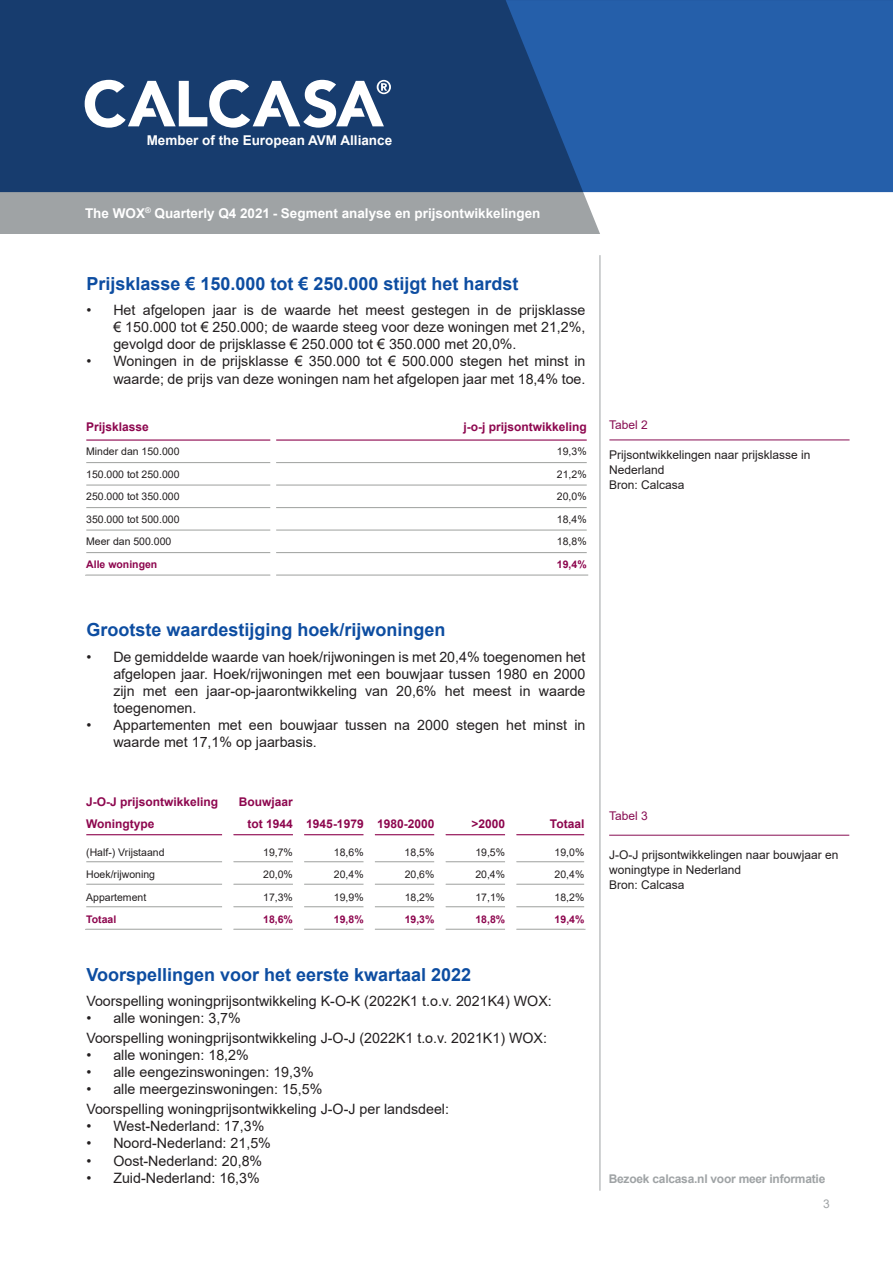
<style>
.page{position:relative;width:893px;height:1263px;background:#fff}
.page>*{position:absolute;margin:0;border:0;box-sizing:border-box;transform-origin:0 0}
.t1{font:700 18px "Arial";color:#0d4da1}
.t2{font:14.25px/17.1px "Arial";color:#231f20}
.t3{font:700 13.5px "Arial";color:#fff}
.t4{font:12px/15px "Arial";color:#231f20}
.t5{font:700 12px "Arial";color:#8d064e}
.t6{font:700 12px "Arial";letter-spacing:-.02em;color:#9fa3a5}
.t7{font:12px "Arial";color:#880e53}
.t8{font:12px "Arial";color:#9fa3a5}
.t9{font:10.5px "Arial";color:#231f20}
.t10{font:700 10.5px "Arial";color:#8d064e}
</style>
<div class="page">
<hr style="left:600px;top:255px;width:1px;height:936px;background:#9fa3a5">
<div style="left:0;top:0;width:893px;height:234px;background:#9fa3a5"></div>
<svg style="left:506px;top:192px;width:387px;height:42px;fill:#fff"></svg>
<svg style="left:0;top:0;width:893px;height:192px;background:#1c4a87"></svg>
<svg style="left:85px;top:80px;width:306px;height:48px;background:#788eab"></svg>
<hr style="left:609px;top:440px;width:241px;height:1px;background:#880e53">
<svg style="left:87px;top:463px;width:499px;height:91px"></svg>
<hr style="left:86px;top:439px;width:185px;height:2px;background:#8d064e">
<hr style="left:276px;top:439px;width:311px;height:2px;background:#8d064e">
<hr style="left:86px;top:462px;width:185px;height:1px;background:#a8aaa8">
<hr style="left:276px;top:462px;width:311px;height:1px;background:#a8aaa8">
<hr style="left:86px;top:484px;width:185px;height:2px;background:#a8aaa8">
<hr style="left:276px;top:484px;width:311px;height:2px;background:#a8aaa8">
<hr style="left:86px;top:507px;width:185px;height:1px;background:#a8aaa8">
<hr style="left:276px;top:507px;width:311px;height:1px;background:#a8aaa8">
<hr style="left:86px;top:529px;width:185px;height:2px;background:#a8aaa8">
<hr style="left:276px;top:529px;width:311px;height:2px;background:#a8aaa8">
<hr style="left:86px;top:552px;width:185px;height:1px;background:#a8aaa8">
<hr style="left:85px;top:574px;width:186px;height:2px;background:#a8aaa8">
<hr style="left:276px;top:552px;width:311px;height:1px;background:#a8aaa8">
<hr style="left:276px;top:574px;width:312px;height:2px;background:#a8aaa8">
<svg style="left:271px;top:463px;width:5px;height:91px"></svg>
<hr style="left:609px;top:835px;width:240px;height:1px;background:#880e53">
<svg style="left:86px;top:835px;width:498px;height:94px"></svg>
<hr style="left:86px;top:834px;width:136px;height:1px;background:#8d064e">
<hr style="left:233px;top:834px;width:60px;height:1px;background:#8d064e">
<hr style="left:304px;top:834px;width:60px;height:1px;background:#8d064e">
<hr style="left:375px;top:834px;width:59px;height:1px;background:#8d064e">
<hr style="left:446px;top:834px;width:59px;height:1px;background:#8d064e">
<hr style="left:516px;top:834px;width:68px;height:1px;background:#8d064e">
<hr style="left:86px;top:861px;width:136px;height:1px;background:#a8aaa8">
<hr style="left:233px;top:861px;width:60px;height:1px;background:#a8aaa8">
<hr style="left:304px;top:861px;width:60px;height:1px;background:#a8aaa8">
<hr style="left:375px;top:861px;width:59px;height:1px;background:#a8aaa8">
<svg style="left:434px;top:861px;width:12px;height:1px"></svg>
<hr style="left:446px;top:861px;width:59px;height:1px;background:#a8aaa8">
<hr style="left:516px;top:861px;width:68px;height:1px;background:#a8aaa8">
<hr style="left:86px;top:884px;width:136px;height:1px;background:#a8aaa8">
<hr style="left:233px;top:884px;width:60px;height:1px;background:#a8aaa8">
<hr style="left:304px;top:884px;width:60px;height:1px;background:#a8aaa8">
<hr style="left:375px;top:884px;width:59px;height:1px;background:#a8aaa8">
<svg style="left:434px;top:884px;width:12px;height:1px"></svg>
<hr style="left:446px;top:884px;width:59px;height:1px;background:#a8aaa8">
<hr style="left:516px;top:884px;width:68px;height:1px;background:#a8aaa8">
<hr style="left:86px;top:906px;width:136px;height:1px;background:#a8aaa8">
<hr style="left:85px;top:929px;width:137px;height:1px;background:#a8aaa8">
<hr style="left:233px;top:906px;width:60px;height:1px;background:#a8aaa8">
<hr style="left:233px;top:929px;width:60px;height:1px;background:#a8aaa8">
<hr style="left:304px;top:906px;width:60px;height:1px;background:#a8aaa8">
<hr style="left:304px;top:929px;width:60px;height:1px;background:#a8aaa8">
<hr style="left:375px;top:906px;width:59px;height:1px;background:#a8aaa8">
<hr style="left:375px;top:929px;width:59px;height:1px;background:#a8aaa8">
<svg style="left:434px;top:906px;width:12px;height:1px"></svg>
<hr style="left:446px;top:906px;width:59px;height:1px;background:#a8aaa8">
<hr style="left:446px;top:929px;width:59px;height:1px;background:#a8aaa8">
<hr style="left:516px;top:906px;width:68px;height:1px;background:#a8aaa8">
<hr style="left:516px;top:929px;width:69px;height:1px;background:#a8aaa8">
<hr style="left:434px;top:835px;width:2px;height:26px;background:#fff">
<hr style="left:444px;top:835px;width:2px;height:26px;background:#fff">
<hr style="left:434px;top:862px;width:2px;height:22px;background:#fff">
<hr style="left:444px;top:862px;width:2px;height:22px;background:#fff">
<hr style="left:434px;top:885px;width:2px;height:21px;background:#fff">
<hr style="left:444px;top:885px;width:2px;height:21px;background:#fff">
<svg style="left:222px;top:834px;width:11px;height:95px"></svg>
<svg style="left:293px;top:835px;width:11px;height:94px"></svg>
<svg style="left:364px;top:834px;width:11px;height:95px"></svg>
<hr style="left:434px;top:907px;width:2px;height:22px;background:#fff">
<hr style="left:444px;top:907px;width:2px;height:22px;background:#fff">
<svg style="left:505px;top:835px;width:11px;height:94px"></svg>
<p class="t3" style="left:147px;top:131px;width:247px">Member of the European AVM Alliance</p>
<p class="t3" style="left:85px;top:203px;width:457px">The WOX<sup>®</sup> Quarterly Q4 2021 - Segment analyse en prijsontwikkelingen</p>
<p class="t1" style="left:86px;top:270px;width:434px">Prijsklasse € 150.000 tot € 250.000 stijgt het hardst</p>
<p class="t2" style="left:113px;top:301px;width:474px;text-align:justify;text-indent:-27px">• Het afgelopen jaar is de waarde het meest gestegen in de prijsklasse € 150.000 tot € 250.000; de waarde steeg voor deze woningen met 21,2%, gevolgd door de prijsklasse € 250.000 tot € 350.000 met 20,0%.</p>
<p class="t2" style="left:86px;top:353px;width:501px;text-align:right">• Woningen in de prijsklasse € 350.000 tot € 500.000 stegen het minst in waarde; de prijs van deze woningen nam het afgelopen jaar met 18,4% toe.</p>
<p class="t5" style="left:86px;top:418px;width:64px">Prijsklasse</p>
<p class="t5" style="left:463px;top:418px;width:125px">j-o-j prijsontwikkeling</p>
<p class="t9" style="left:86px;top:444px;width:95px">Minder dan 150.000</p>
<p class="t9" style="left:557px;top:444px;width:31px">19,3%</p>
<p class="t9" style="left:86px;top:467px;width:95px">150.000 tot 250.000</p>
<p class="t9" style="left:557px;top:467px;width:31px">21,2%</p>
<p class="t9" style="left:86px;top:489px;width:95px">250.000 tot 350.000</p>
<p class="t9" style="left:557px;top:489px;width:31px">20,0%</p>
<p class="t9" style="left:86px;top:512px;width:95px">350.000 tot 500.000</p>
<p class="t9" style="left:557px;top:512px;width:31px">18,4%</p>
<p class="t9" style="left:86px;top:534px;width:87px">Meer dan 500.000</p>
<p class="t9" style="left:557px;top:534px;width:31px">18,8%</p>
<p class="t10" style="left:86px;top:556px;width:73px">Alle woningen</p>
<p class="t10" style="left:557px;top:556px;width:31px">19,4%</p>
<p class="t1" style="left:86px;top:617px;width:361px">Grootste waardestijging hoek/rijwoningen</p>
<p class="t2" style="left:113px;top:648px;width:474px;text-align:justify;text-indent:-27px">• De gemiddelde waarde van hoek/rijwoningen is met 20,4% toegenomen het afgelopen jaar. Hoek/rijwoningen met een bouwjaar tussen 1980 en 2000 zijn met een jaar-op-jaarontwikkeling van 20,6% het meest in waarde toegenomen.</p>
<p class="t2" style="left:113px;top:717px;width:474px;text-indent:-27px">• Appartementen met een bouwjaar tussen na 2000 stegen het minst in waarde met 17,1% op jaarbasis.</p>
<p class="t5" style="left:86px;top:793px;width:134px">J-O-J prijsontwikkeling</p>
<p class="t5" style="left:239px;top:793px;width:56px">Bouwjaar</p>
<p class="t5" style="left:86px;top:815px;width:70px">Woningtype</p>
<p class="t5" style="left:248px;top:815px;width:188px">tot 1944 1945-1979 1980-2000</p>
<p class="t5" style="left:471px;top:815px;width:35px">&gt;2000</p>
<p class="t5" style="left:550px;top:815px;width:36px">Totaal</p>
<p class="t9" style="left:86px;top:845px;width:80px">(Half-) Vrijstaand</p>
<p class="t9" style="left:263px;top:845px;width:31px">19,7%</p>
<p class="t9" style="left:334px;top:845px;width:31px">18,6%</p>
<p class="t9" style="left:405px;top:845px;width:31px">18,5%</p>
<p class="t9" style="left:475px;top:845px;width:31px">19,5%</p>
<p class="t9" style="left:555px;top:845px;width:31px">19,0%</p>
<p class="t9" style="left:86px;top:867px;width:70px">Hoek/rijwoning</p>
<p class="t9" style="left:263px;top:867px;width:31px">20,0%</p>
<p class="t9" style="left:334px;top:867px;width:31px">20,4%</p>
<p class="t9" style="left:405px;top:867px;width:31px">20,6%</p>
<p class="t9" style="left:475px;top:867px;width:31px">20,4%</p>
<p class="t9" style="left:555px;top:867px;width:31px">20,4%</p>
<p class="t9" style="left:86px;top:890px;width:62px">Appartement</p>
<p class="t9" style="left:263px;top:890px;width:31px">17,3%</p>
<p class="t9" style="left:334px;top:890px;width:31px">19,9%</p>
<p class="t9" style="left:405px;top:890px;width:31px">18,2%</p>
<p class="t9" style="left:475px;top:890px;width:31px">17,1%</p>
<p class="t9" style="left:555px;top:890px;width:31px">18,2%</p>
<p class="t10" style="left:86px;top:912px;width:32px">Totaal</p>
<p class="t10" style="left:263px;top:912px;width:31px">18,6%</p>
<p class="t10" style="left:334px;top:912px;width:31px">19,8%</p>
<p class="t10" style="left:405px;top:912px;width:31px">19,3%</p>
<p class="t10" style="left:475px;top:912px;width:31px">18,8%</p>
<p class="t10" style="left:555px;top:912px;width:31px">19,4%</p>
<p class="t1" style="left:86px;top:961px;width:386px">Voorspellingen voor het eerste kwartaal 2022</p>
<p class="t2" style="left:86px;top:992px;width:467px">Voorspelling woningprijsontwikkeling K-O-K (2022K1 t.o.v. 2021K4) WOX:</p>
<p class="t2" style="left:86px;top:1008px;width:462px;line-height:19.8px">• alle woningen: 3,7%<br>Voorspelling woningprijsontwikkeling J-O-J (2022K1 t.o.v. 2021K1) WOX:</p>
<p class="t2" style="left:86px;top:1046px;width:164px">• alle woningen: 18,2%</p>
<p class="t2" style="left:86px;top:1064px;width:229px">• alle eengezinswoningen: 19,3%</p>
<p class="t2" style="left:86px;top:1079px;width:364px;line-height:19.8px">• alle meergezinswoningen: 15,5%<br>Voorspelling woningprijsontwikkeling J-O-J per landsdeel:</p>
<p class="t2" style="left:86px;top:1118px;width:180px">• West-Nederland: 17,3%</p>
<p class="t2" style="left:86px;top:1135px;width:186px">• Noord-Nederland: 21,5%</p>
<p class="t2" style="left:86px;top:1152px;width:177px">• Oost-Nederland: 20,8%</p>
<p class="t2" style="left:86px;top:1169px;width:175px">• Zuid-Nederland: 16,3%</p>
<p class="t7" style="left:609px;top:417px;width:40px">Tabel 2</p>
<p class="t4" style="left:609px;top:447px;width:203px">Prijsontwikkelingen naar prijsklasse in<br>Nederland<br>Bron: Calcasa</p>
<p class="t7" style="left:609px;top:808px;width:40px">Tabel 3</p>
<p class="t4" style="left:609px;top:848px;width:231px">J-O-J prijsontwikkelingen naar bouwjaar en woningtype in Nederland<br>Bron: Calcasa</p>
<p class="t6" style="left:609px;top:1171px;width:218px">Bezoek calcasa.nl voor meer informatie</p>
<p class="t8" style="left:823px;top:1195px;width:8px">3</p>
</div>
